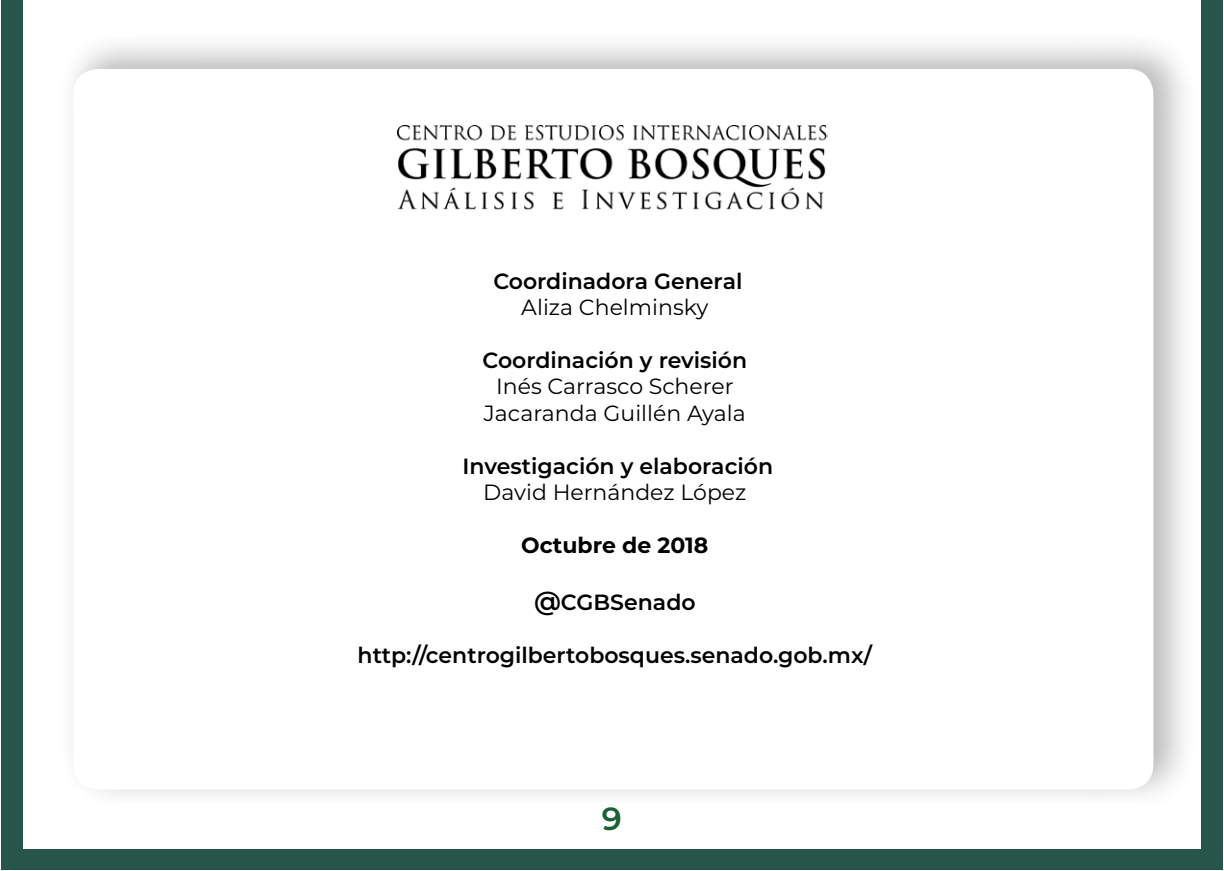
<style>
.page{position:relative;width:1224px;height:871px;background:#fff}
.page>*{position:absolute;margin:0;border:0;box-sizing:border-box;transform-origin:0 0}
.t1{font:600 32px "Montserrat";color:#1c6136}
.t2{font:600 22px "Montserrat";color:#000}
.t3{font:22px/26.4px "Montserrat";color:#000;text-align:center}
.t4{font:700 22px "Montserrat";color:#000}
.s1{font-size:26px}
</style>
<div class="page">
<div style="left:1px;top:0;width:1222px;height:870px;background:#27554a"></div>
<div style="left:23px;top:0;width:1178px;height:848px;background:#fff"></div>
<div style="left:57px;top:29px;width:1142px;height:782px;background:#000;opacity:.27"></div>
<div style="left:74px;top:70px;width:1078px;height:718px;background:#fff;border-radius:24px"></div>
<img style="left:398px;top:125px;width:429px;height:85px">
<p class="t2" style="left:493px;top:265px;width:251px">Coordinadora General</p>
<p class="t3" style="left:521px;top:293px;width:189px">Aliza Chelminsky</p>
<p class="t2" style="left:482px;top:344px;width:266px">Coordinación y revisión</p>
<p class="t3" style="left:484px;top:372px;width:263px">Inés Carrasco Scherer<br>Jacaranda Guillén Ayala</p>
<p class="t2" style="left:463px;top:450px;width:312px">Investigación y elaboración</p>
<p class="t3" style="left:483px;top:478px;width:265px">David Hernández López</p>
<p class="t4" style="left:521px;top:529px;width:189px">Octubre de 2018</p>
<p class="t2" style="left:534px;top:587px;width:163px"><span class="s1">@</span>CGBSenado</p>
<p class="t2" style="left:358px;top:640px;width:516px">http://centrogilbertobosques.senado.gob.mx/</p>
<h1 class="t1" style="left:602px;top:796px;width:22px">9</h1>
</div>
